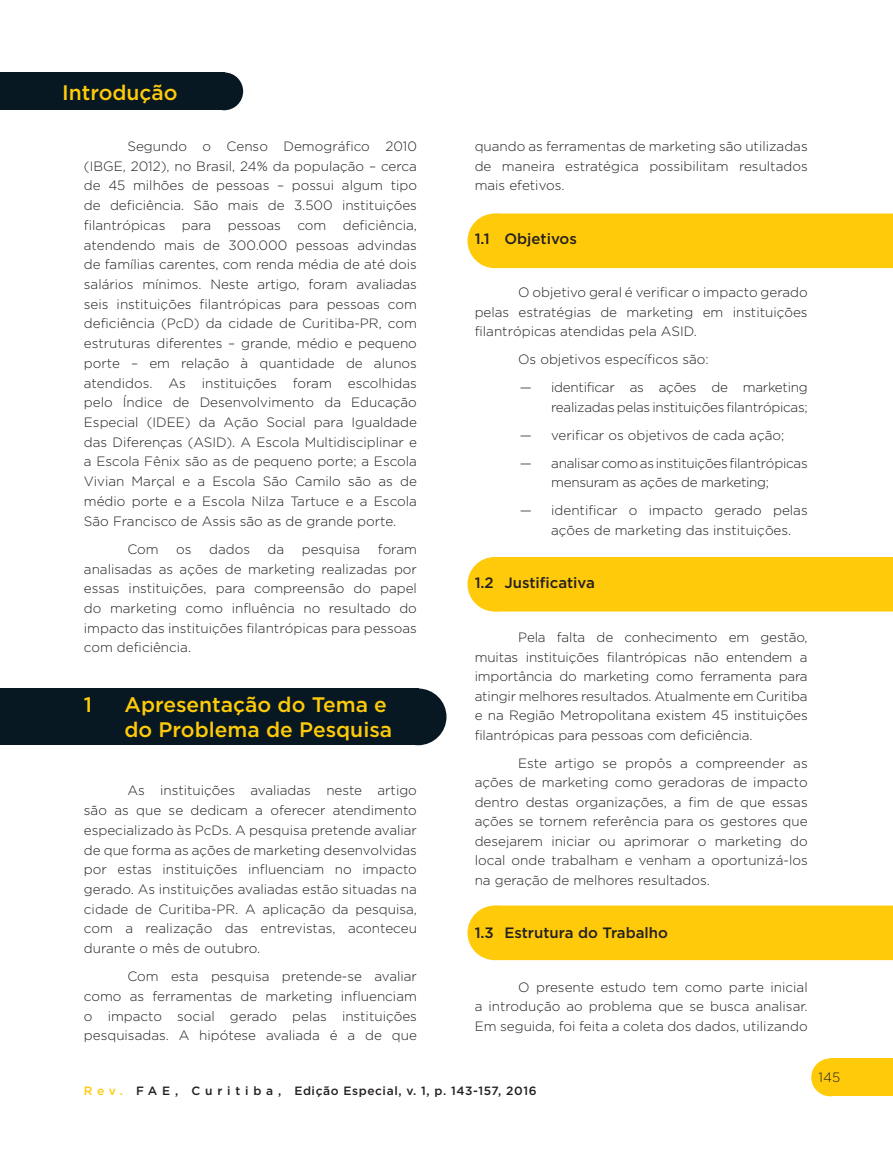
<style>
.page{position:relative;width:893px;height:1149px;background:#fff}
.page>*{position:absolute;margin:0;border:0;box-sizing:border-box;transform-origin:0 0}
.T1_copy{font:500 21px/25.3px "Gotham";color:#feca0a}
.T2{font:500 15px "Gotham";color:#231f20}
.Texto_PN{font:300 13.5px/19.6px "Gotham";color:#231f20;text-align:justify}
.Texto_PN-2{font:300 13.5px/19.5px "Gotham";letter-spacing:-.02em;color:#231f20;text-align:right}
.t1{font:500 12px "Gotham";letter-spacing:.05em;color:#231f20}
.s1{color:#feca0a}
</style>
<div class="page">
<div style="left:830px;top:1058px;width:63px;height:37px;background:#feca0a"></div>
<div style="left:811px;top:1058px;width:38px;height:37px;background:#feca0a;border-radius:50%"></div>
<div style="left:495px;top:213px;width:398px;height:55px;background:#feca0a"></div>
<div style="left:467px;top:213px;width:55px;height:55px;background:#feca0a;border-radius:50%"></div>
<div style="left:495px;top:557px;width:398px;height:54px;background:#feca0a"></div>
<div style="left:467px;top:557px;width:55px;height:54px;background:#feca0a;border-radius:50%"></div>
<div style="left:495px;top:905px;width:398px;height:54px;background:#feca0a"></div>
<div style="left:467px;top:905px;width:55px;height:54px;background:#feca0a;border-radius:50%"></div>
<div style="left:0;top:688px;width:418px;height:57px;background:#071822"></div>
<div style="left:390px;top:688px;width:56px;height:57px;background:#071822;border-radius:50%"></div>
<div style="left:0;top:72px;width:224px;height:38px;background:#071822"></div>
<div style="left:205px;top:72px;width:38px;height:38px;background:#071822;border-radius:50%"></div>
<p class="T1_copy" style="left:62px;top:80px;width:117px">Introdução</p>
<p class="Texto_PN" style="left:84px;top:136px;width:335px;text-indent:43px">Segundo o Censo Demográfico 2010 (IBGE, 2012), no Brasil, 24% da população – cerca de 45 milhões de pessoas – possui algum tipo de deficiência. São mais de 3.500 instituições filantrópicas para pessoas com deficiência, atendendo mais de 300.000 pessoas advindas de famílias carentes, com renda média de até dois salários mínimos. Neste artigo, foram avaliadas seis instituições filantrópicas para pessoas com deficiência (PcD) da cidade de Curitiba-PR, com estruturas diferentes – grande, médio e pequeno porte – em relação à quantidade de alunos atendidos. As instituições foram escolhidas pelo Índice de Desenvolvimento da Educação Especial (IDEE) da Ação Social para Igualdade das Diferenças (ASID). A Escola Multidisciplinar e a Escola Fênix são as de pequeno porte; a Escola Vivian Marçal e a Escola São Camilo são as de médio porte e a Escola Nilza Tartuce e a Escola São Francisco de Assis são as de grande porte.</p>
<p class="Texto_PN" style="left:127px;top:539px;width:33px">Com</p>
<p class="Texto_PN" style="left:176px;top:539px;width:17px">os</p>
<p class="Texto_PN" style="left:209px;top:539px;width:42px">dados</p>
<p class="Texto_PN" style="left:268px;top:539px;width:18px">da</p>
<p class="Texto_PN" style="left:302px;top:539px;width:60px">pesquisa</p>
<p class="Texto_PN" style="left:84px;top:539px;width:335px;text-indent:294px">foram analisadas as ações de marketing realizadas por essas instituições, para compreensão do papel do marketing como influência no resultado do impacto das instituições filantrópicas para pessoas com deficiência.</p>
<p class="T1_copy" style="left:84px;top:691px;width:10px">1</p>
<p class="T1_copy" style="left:124px;top:691px;width:269px">Apresentação do Tema e do Problema de Pesquisa</p>
<p class="Texto_PN" style="left:84px;top:780px;width:335px;text-indent:43px">As instituições avaliadas neste artigo são as que se dedicam a oferecer atendimento especializado às PcDs. A pesquisa pretende avaliar de que forma as ações de marketing desenvolvidas por estas instituições influenciam no impacto gerado. As instituições avaliadas estão situadas na cidade de Curitiba-PR. A aplicação da pesquisa, com a realização das entrevistas, aconteceu durante o mês de outubro.</p>
<p class="Texto_PN" style="left:84px;top:966px;width:335px;text-indent:43px">Com esta pesquisa pretende-se avaliar como as ferramentas de marketing influenciam o impacto social gerado pelas instituições pesquisadas. A hipótese avaliada é a de que</p>
<p class="Texto_PN" style="left:475px;top:136px;width:335px">quando as ferramentas de marketing são utilizadas de maneira estratégica possibilitam resultados mais efetivos.</p>
<p class="T2" style="left:475px;top:230px;width:104px">1.1 Objetivos</p>
<p class="Texto_PN" style="left:475px;top:282px;width:335px;text-indent:44px">O objetivo geral é verificar o impacto gerado pelas estratégias de marketing em instituições filantrópicas atendidas pela ASID.</p>
<p class="Texto_PN" style="left:518px;top:349px;width:192px">Os objetivos específicos são:</p>
<p class="Texto_PN-2" style="left:520px;top:377px;width:290px">— identificar as ações de marketing realizadas pelas instituições filantrópicas;</p>
<p class="Texto_PN" style="left:520px;top:425px;width:266px">— verificar os objetivos de cada ação;</p>
<p class="Texto_PN-2" style="left:520px;top:453px;width:290px;text-align:center">— analisar como as instituições filantrópicas mensuram as ações de marketing;</p>
<p class="Texto_PN" style="left:551px;top:500px;width:258px;text-indent:-32px">— identificar o impacto gerado pelas ações de marketing das instituições.</p>
<p class="T2" style="left:475px;top:574px;width:122px">1.2 Justificativa</p>
<p class="Texto_PN" style="left:475px;top:627px;width:335px;text-indent:44px">Pela falta de conhecimento em gestão, muitas instituições filantrópicas não entendem a importância do marketing como ferramenta para atingir melhores resultados. Atualmente em Curitiba e na Região Metropolitana existem 45 instituições filantrópicas para pessoas com deficiência.</p>
<p class="Texto_PN" style="left:475px;top:752px;width:335px;text-indent:44px">Este artigo se propôs a compreender as ações de marketing como geradoras de impacto dentro destas organizações, a fim de que essas ações se tornem referência para os gestores que desejarem iniciar ou aprimorar o marketing do local onde trabalham e venham a oportunizá-los na geração de melhores resultados.</p>
<p class="T2" style="left:475px;top:924px;width:195px">1.3 Estrutura do Trabalho</p>
<p class="Texto_PN" style="left:475px;top:976px;width:335px;text-indent:44px">O presente estudo tem como parte inicial a introdução ao problema que se busca analisar.<br>Em seguida, foi feita a coleta dos dados, utilizando</p>
<p class="t1" style="left:84px;top:1083px;width:454px"><span class="s1">R e v .</span> F A E , C u r i t i b a , Edição Especial, v. 1, p. 143-157, 2016</p>
<p class="Texto_PN" style="left:818px;top:1067px;width:23px">145</p>
</div>
